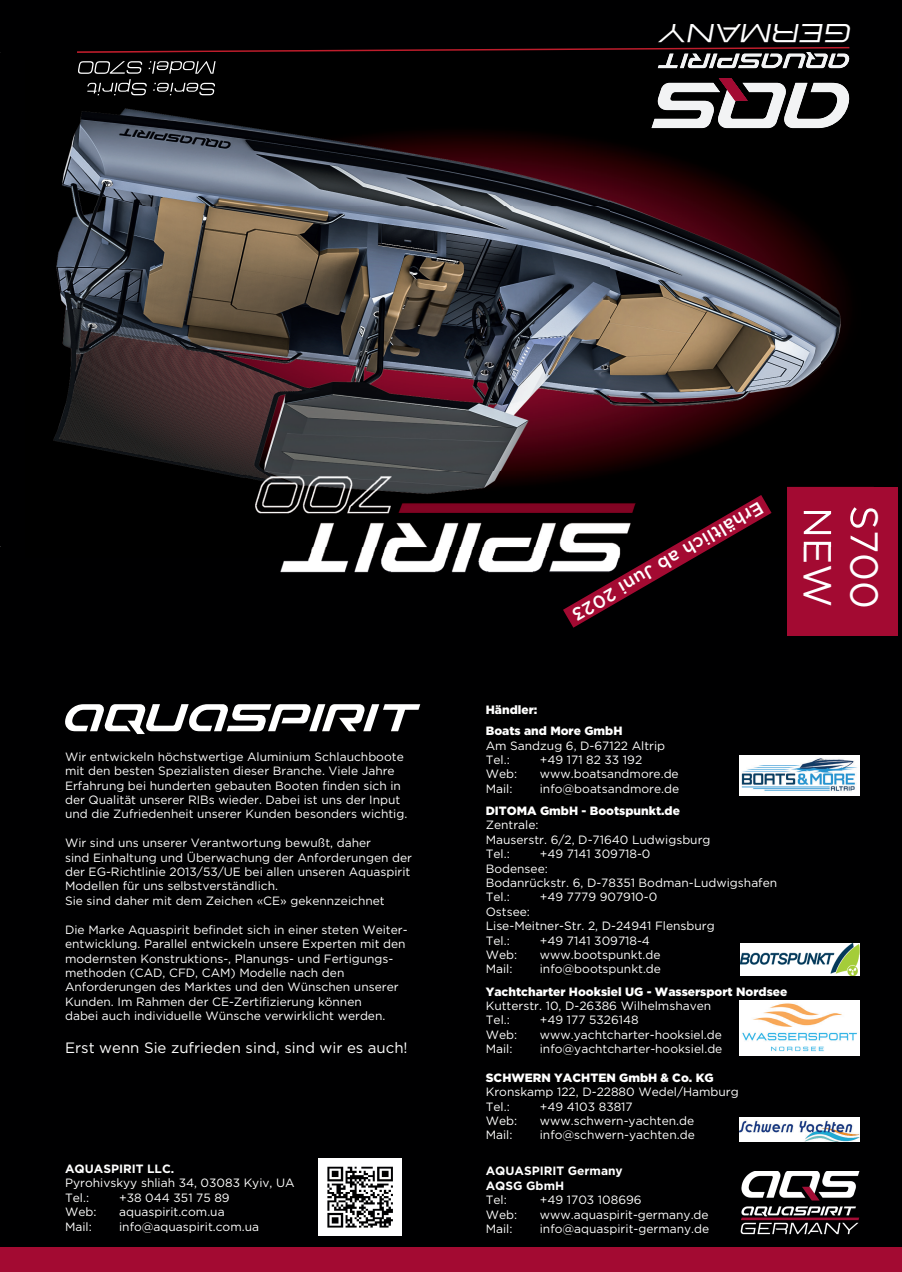
<style>
.page{position:relative;width:902px;height:1272px;background:#fff}
.page>*{position:absolute;margin:0;border:0;box-sizing:border-box;transform-origin:0 0}
.t1{font:39px "Gotham Pro";color:#fff}
.t2{font:italic 29.7px "Aspire SC Light";color:#fff}
.t3{font:500 18px "Gotham Pro";color:#fff}
.t4{font:15px "Gotham Pro";color:#fff}
.t5{font:12px/14.4px "Gotham Pro";color:#fff}
.t6{font:900 12px/20.9px "Gotham Pro";color:#fff}
.t7{font:700 12px/14.4px "Gotham Pro";color:#fff}
</style>
<div class="page">
<div style="left:0;top:0;width:901px;height:1271px;background:#000001"></div>
<div style="left:0;top:1247px;width:901px;height:24px;background:#a30a32"></div>
<img style="left:739px;top:755px;width:120px;height:40px">
<svg style="left:77px;top:47px;width:772px;height:5px"></svg>
<img style="left:740px;top:1171px;width:119px;height:64px">
<img style="left:739px;top:1000px;width:120px;height:55px">
<img style="left:739px;top:1117px;width:120px;height:24px">
<img style="left:740px;top:943px;width:119px;height:32px">
<img style="left:318px;top:1158px;width:83px;height:77px">
<div style="left:787px;top:487px;width:110px;height:148px;background:#a30a32"></div>
<img style="left:669px;top:53px;width:181px;height:7px">
<img style="left:609px;top:65px;width:211px;height:448px">
<img style="left:53px;top:206px;width:237px;height:272px">
<img style="left:820px;top:68px;width:53px;height:419px">
<img style="left:290px;top:206px;width:319px;height:266px">
<img style="left:62px;top:61px;width:547px;height:145px">
<img style="left:77px;top:52px;width:122px;height:1px">
<img style="left:679px;top:54px;width:29px;height:14px">
<img style="left:708px;top:54px;width:52px;height:14px">
<img style="left:657px;top:54px;width:20px;height:14px">
<img style="left:828px;top:54px;width:21px;height:14px">
<img style="left:760px;top:54px;width:45px;height:14px">
<img style="left:805px;top:52px;width:23px;height:16px">
<img style="left:787px;top:83px;width:62px;height:45px">
<img style="left:651px;top:83px;width:65px;height:45px">
<img style="left:716px;top:78px;width:71px;height:50px">
<img style="left:718px;top:78px;width:29px;height:23px">
<img style="left:787px;top:487px;width:45px;height:60px">
<img style="left:850px;top:507px;width:23px;height:40px">
<img style="left:803px;top:511px;width:28px;height:36px">
<img style="left:87px;top:79px;width:128px;height:16px">
<img style="left:78px;top:61px;width:137px;height:13px">
<img style="left:245px;top:472px;width:397px;height:101px">
<svg style="left:65px;top:704px;width:355px;height:30px"></svg>
<svg style="left:563px;top:495px;width:208px;height:132px"></svg>
<h2 class="t2" style="left:850px;top:55px;width:193px;rotate:-180deg">germany</h2>
<p class="t5" style="left:65px;top:749px;width:344px">Wir entwickeln höchstwertige Aluminium Schlauchboote mit den besten Spezialisten dieser Branche. Viele Jahre Erfahrung bei hunderten gebauten Booten finden sich in der Qualität unserer RIBs wieder. Dabei ist uns der Input und die Zufriedenheit unserer Kunden besonders wichtig.</p>
<p class="t5" style="left:65px;top:835px;width:348px">Wir sind uns unserer Verantwortung bewußt, daher<br>sind Einhaltung und Überwachung der Anforderungen der der EG-Richtlinie 2013/53/UE bei allen unseren Aquaspirit Modellen für uns selbstverständlich.<br>Sie sind daher mit dem Zeichen «CE» gekennzeichnet</p>
<p class="t5" style="left:65px;top:922px;width:344px">Die Marke Aquaspirit befindet sich in einer steten Weiter&shy;entwicklung. Parallel entwickeln unsere Experten mit den modernsten Konstruktions-, Planungs- und Fertigungs&shy;methoden (CAD, CFD, CAM) Modelle nach den Anforderungen des Marktes und den Wünschen unserer Kunden. Im Rahmen der CE-Zertifizierung können<br>dabei auch individuelle Wünsche verwirklicht werden.</p>
<p class="t4" style="left:65px;top:1038px;width:344px">Erst wenn Sie zufrieden sind, sind wir es auch!</p>
<p class="t7" style="left:65px;top:1161px;width:111px">AQUASPIRIT LLC.</p>
<p class="t5" style="left:65px;top:1175px;width:231px">Pyrohivskyy shliah 34, 03083 Kyiv, UA<br>Tel.:</p>
<p class="t5" style="left:119px;top:1190px;width:112px">+38 044 351 75 89</p>
<p class="t5" style="left:65px;top:1204px;width:33px">Web:</p>
<p class="t5" style="left:119px;top:1204px;width:107px">aquaspirit.com.ua</p>
<p class="t5" style="left:65px;top:1219px;width:28px">Mail:</p>
<p class="t5" style="left:119px;top:1219px;width:141px">info@aquaspirit.com.ua</p>
<h3 class="t3" style="left:767px;top:515px;width:219px;rotate:150deg">Erhältlich ab Juni 2023</h3>
<h1 class="t1" style="left:839px;top:507px;width:102px;rotate:90deg">NEW</h1>
<h1 class="t1" style="left:885px;top:505px;width:105px;rotate:90deg">S700</h1>
<p class="t6" style="left:485px;top:699px;width:138px">Händler:<br>Boats and More GmbH</p>
<p class="t5" style="left:485px;top:738px;width:181px">Am Sandzug 6, D-67122 Altrip<br>Tel.:</p>
<p class="t5" style="left:539px;top:752px;width:104px">+49 171 82 33 192</p>
<p class="t5" style="left:485px;top:767px;width:33px">Web:</p>
<p class="t5" style="left:539px;top:767px;width:140px">www.boatsandmore.de</p>
<p class="t5" style="left:485px;top:781px;width:28px">Mail:</p>
<p class="t5" style="left:539px;top:781px;width:141px">info@boatsandmore.de</p>
<p class="t6" style="left:485px;top:800px;width:196px">DITOMA GmbH - Bootspunkt.de</p>
<p class="t5" style="left:485px;top:818px;width:226px">Zentrale:<br>Mauserstr. 6/2, D-71640 Ludwigsburg<br>Tel.:</p>
<p class="t5" style="left:485px;top:846px;width:293px;text-indent:54px">+49 7141 309718-0<br>Bodensee:<br>Bodanrückstr. 6, D-78351 Bodman-Ludwigshafen<br>Tel.:</p>
<p class="t5" style="left:539px;top:890px;width:119px">+49 7779 907910-0</p>
<p class="t5" style="left:485px;top:904px;width:230px">Ostsee:<br>Lise-Meitner-Str. 2, D-24941 Flensburg<br>Tel.:</p>
<p class="t5" style="left:539px;top:933px;width:112px">+49 7141 309718-4</p>
<p class="t5" style="left:485px;top:947px;width:33px">Web:</p>
<p class="t5" style="left:539px;top:947px;width:122px">www.bootspunkt.de</p>
<p class="t5" style="left:485px;top:962px;width:28px">Mail:</p>
<p class="t5" style="left:539px;top:962px;width:123px">info@bootspunkt.de</p>
<p class="t6" style="left:485px;top:980px;width:303px">Yachtcharter Hooksiel UG - Wassersport Nordsee</p>
<p class="t5" style="left:485px;top:998px;width:227px">Kutterstr. 10, D-26386 Wilhelmshaven<br>Tel.:</p>
<p class="t5" style="left:539px;top:1012px;width:100px">+49 177 5326148</p>
<p class="t5" style="left:485px;top:1027px;width:33px">Web:</p>
<p class="t5" style="left:539px;top:1027px;width:183px">www.yachtcharter-hooksiel.de</p>
<p class="t5" style="left:485px;top:1041px;width:28px">Mail:</p>
<p class="t5" style="left:539px;top:1041px;width:184px">info@yachtcharter-hooksiel.de</p>
<p class="t6" style="left:485px;top:1066px;width:229px">SCHWERN YACHTEN GmbH &amp; Co. KG</p>
<p class="t5" style="left:485px;top:1084px;width:254px">Kronskamp 122, D-22880 Wedel/Hamburg<br>Tel.:</p>
<p class="t5" style="left:539px;top:1098px;width:94px">+49 4103 83817</p>
<p class="t5" style="left:485px;top:1113px;width:33px">Web:</p>
<p class="t5" style="left:539px;top:1113px;width:156px">www.schwern-yachten.de</p>
<p class="t5" style="left:485px;top:1127px;width:28px">Mail:</p>
<p class="t5" style="left:539px;top:1127px;width:156px">info@schwern-yachten.de</p>
<p class="t7" style="left:485px;top:1163px;width:139px">AQUASPIRIT Germany<br>AQSG GbmH</p>
<p class="t5" style="left:485px;top:1192px;width:23px">Tel:</p>
<p class="t5" style="left:539px;top:1192px;width:103px">+49 1703 108696</p>
<p class="t5" style="left:485px;top:1207px;width:33px">Web:</p>
<p class="t5" style="left:539px;top:1207px;width:170px">www.aquaspirit-germany.de</p>
<p class="t5" style="left:485px;top:1221px;width:28px">Mail:</p>
<p class="t5" style="left:539px;top:1221px;width:171px">info@aquaspirit-germany.de</p>
</div>
